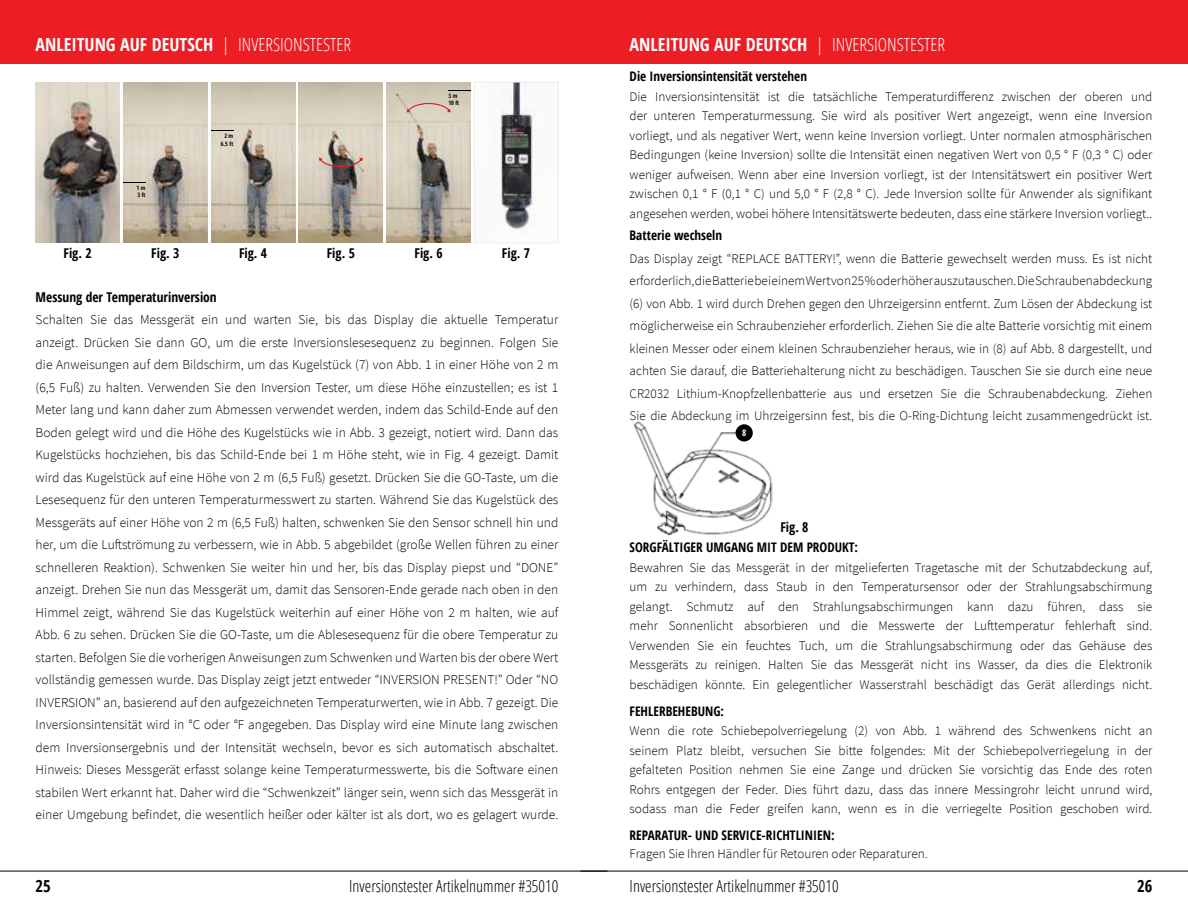
<style>
.page{position:relative;width:1188px;height:918px;background:#fff}
.page>*{position:absolute;margin:0;border:0;box-sizing:border-box;transform-origin:0 0}
.t1{font:700 18px "Open Sans Condensed";color:#fff}
.t2{font:300 condensed 16.5px "Open Sans";color:#000}
.t3{font:700 16.5px "Open Sans Condensed";color:#000}
.t4{font:300 13.5px/22.5px "Source Sans Pro";color:#000;text-align:justify}
.t5{font:700 13.5px "Open Sans Condensed";color:#000}
.t6{font:300 13.2px/19.5px "Source Sans Pro";color:#000;text-align:justify}
.t7{font:700 13.2px "Open Sans Condensed";color:#000}
.t8{font:700 9px "Open Sans Condensed";color:#fff}
.t9{font:700 6px/7.2px "Open Sans Condensed";color:#000}
.s1{font-family:"Open Sans";font-weight:300;font-stretch:condensed}
</style>
<div class="page">
<div style="left:0;top:0;width:608px;height:63px;background:#ed1d24"></div>
<hr style="left:0;top:871px;width:608px;height:1px;background:#000">
<img style="left:36px;top:82px;width:84px;height:161px">
<img style="left:123px;top:82px;width:84px;height:161px">
<img style="left:211px;top:82px;width:84px;height:161px">
<img style="left:299px;top:82px;width:84px;height:161px">
<img style="left:387px;top:82px;width:84px;height:161px">
<img style="left:494px;top:84px;width:43px;height:146px">
<div style="left:474px;top:82px;width:85px;height:161px;border:1px solid #ededee"></div>
<svg style="left:211px;top:131px;width:22px;height:1px"></svg>
<svg style="left:448px;top:90px;width:23px;height:1px"></svg>
<svg style="left:123px;top:183px;width:23px;height:1px"></svg>
<svg style="left:319px;top:158px;width:44px;height:9px"></svg>
<svg style="left:407px;top:103px;width:44px;height:10px"></svg>
<img style="left:633px;top:421px;width:140px;height:115px">
<div style="left:736px;top:424px;width:17px;height:18px;background:#000;border-radius:50%"></div>
<div style="left:580px;top:0;width:608px;height:63px;background:#ed1d24"></div>
<hr style="left:580px;top:871px;width:608px;height:1px;background:#000">
<h1 class="t1" style="left:36px;top:32px;width:317px">ANLEITUNG AUF DEUTSCH <span class="s1">| INVERSIONSTESTER</span></h1>
<p class="t9" style="left:137px;top:184px;width:10px">1 m<br>3 ft</p>
<p class="t9" style="left:221px;top:132px;width:14px;text-align:center">2 m<br>6.5 ft</p>
<p class="t9" style="left:448px;top:92px;width:12px">3 m<br>10 ft</p>
<p class="t5" style="left:64px;top:243px;width:30px">Fig. 2</p>
<p class="t5" style="left:151px;top:243px;width:30px">Fig. 3</p>
<p class="t5" style="left:239px;top:243px;width:30px">Fig. 4</p>
<p class="t5" style="left:327px;top:243px;width:30px">Fig. 5</p>
<p class="t5" style="left:415px;top:243px;width:30px">Fig. 6</p>
<p class="t5" style="left:502px;top:243px;width:30px">Fig. 7</p>
<p class="t5" style="left:36px;top:288px;width:183px">Messung der Temperaturinversion</p>
<p class="t4" style="left:36px;top:309px;width:524px">Schalten Sie das Messgerät ein und warten Sie, bis das Display die aktuelle Temperatur anzeigt. Drücken Sie dann GO, um die erste Inversionslesesequenz zu beginnen. Folgen Sie die Anweisungen auf dem Bildschirm, um das Kugelstück (7) von Abb. 1 in einer Höhe von 2 m (6,5 Fuß) zu halten. Verwenden Sie den Inversion Tester, um diese Höhe einzustellen; es ist 1<br>Meter lang und kann daher zum Abmessen verwendet werden, indem das Schild-Ende auf den Boden gelegt wird und die Höhe des Kugelstücks wie in Abb. 3 gezeigt, notiert wird. Dann das Kugelstücks hochziehen, bis das Schild-Ende bei 1 m Höhe steht, wie in Fig. 4 gezeigt. Damit wird das Kugelstück auf eine Höhe von 2 m (6,5 Fuß) gesetzt. Drücken Sie die GO-Taste, um die Lesesequenz für den unteren Temperaturmesswert zu starten. Während Sie das Kugelstück des Messgeräts auf einer Höhe von 2 m (6,5 Fuß) halten, schwenken Sie den Sensor schnell hin und her, um die Luftströmung zu verbessern, wie in Abb. 5 abgebildet (große Wellen führen zu einer schnelleren Reaktion). Schwenken Sie weiter hin und her, bis das Display piepst und “DONE” anzeigt. Drehen Sie nun das Messgerät um, damit das Sensoren-Ende gerade nach oben in den Himmel zeigt, während Sie das Kugelstück weiterhin auf einer Höhe von 2 m halten, wie auf Abb. 6 zu sehen. Drücken Sie die GO-Taste, um die Ablesesequenz für die obere Temperatur zu starten. Befolgen Sie die vorherigen Anweisungen zum Schwenken und Warten bis der obere Wert vollständig gemessen wurde. Das Display zeigt jetzt entweder “INVERSION PRESENT!” Oder “NO INVERSION” an, basierend auf den aufgezeichneten Temperaturwerten, wie in Abb. 7 gezeigt. Die Inversionsintensität wird in °C oder °F angegeben. Das Display wird eine Minute lang zwischen dem Inversionsergebnis und der Intensität wechseln, bevor es sich automatisch abschaltet.<br>Hinweis: Dieses Messgerät erfasst solange keine Temperaturmesswerte, bis die Software einen stabilen Wert erkannt hat. Daher wird die “Schwenkzeit” länger sein, wenn sich das Messgerät in einer Umgebung befindet, die wesentlich heißer oder kälter ist als dort, wo es gelagert wurde.</p>
<p class="t3" style="left:36px;top:874px;width:17px">25</p>
<p class="t2" style="left:349px;top:875px;width:211px">Inversionstester Artikelnummer #35010</p>
<h1 class="t1" style="left:630px;top:32px;width:317px">ANLEITUNG AUF DEUTSCH <span class="s1">| INVERSIONSTESTER</span></h1>
<p class="t7" style="left:630px;top:67px;width:179px">Die Inversionsintensität verstehen</p>
<p class="t6" style="left:630px;top:87px;width:524px">Die Inversionsintensität ist die tatsächliche Temperaturdifferenz zwischen der oberen und der unteren Temperaturmessung. Sie wird als positiver Wert angezeigt, wenn eine Inversion vorliegt, und als negativer Wert, wenn keine Inversion vorliegt. Unter normalen atmosphärischen Bedingungen (keine Inversion) sollte die Intensität einen negativen Wert von 0,5 ° F (0,3 ° C) oder weniger aufweisen. Wenn aber eine Inversion vorliegt, ist der Intensitätswert ein positiver Wert zwischen 0,1 ° F (0,1 ° C) und 5,0 ° F (2,8 ° C). Jede Inversion sollte für Anwender als signifikant angesehen werden, wobei höhere Intensitätswerte bedeuten, dass eine stärkere Inversion vorliegt..</p>
<p class="t7" style="left:630px;top:226px;width:94px">Batterie wechseln</p>
<p class="t6" style="left:630px;top:247px;width:524px;line-height:22.5px">Das Display zeigt “REPLACE BATTERY!”, wenn die Batterie gewechselt werden muss. Es ist nicht erforderlich, die Batterie bei einem Wert von 25 % oder höher auszutauschen. Die Schraubenabdeckung (6) von Abb. 1 wird durch Drehen gegen den Uhrzeigersinn entfernt. Zum Lösen der Abdeckung ist möglicherweise ein Schraubenzieher erforderlich. Ziehen Sie die alte Batterie vorsichtig mit einem kleinen Messer oder einem kleinen Schraubenzieher heraus, wie in (8) auf Abb. 8 dargestellt, und achten Sie darauf, die Batteriehalterung nicht zu beschädigen. Tauschen Sie sie durch eine neue CR2032 Lithium-Knopfzellenbatterie aus und ersetzen Sie die Schraubenabdeckung. Ziehen Sie die Abdeckung im Uhrzeigersinn fest, bis die O-Ring-Dichtung leicht zusammengedrückt ist.</p>
<p class="t8" style="left:742px;top:427px;width:6px">8</p>
<p class="t5" style="left:780px;top:518px;width:30px">Fig. 8</p>
<p class="t7" style="left:630px;top:538px;width:230px">SORGFÄLTIGER UMGANG MIT DEM PRODUKT:</p>
<p class="t6" style="left:630px;top:558px;width:524px">Bewahren Sie das Messgerät in der mitgelieferten Tragetasche mit der Schutzabdeckung auf, um zu verhindern, dass Staub in den Temperatursensor oder der Strahlungsabschirmung gelangt. Schmutz auf den Strahlungsabschirmungen kann dazu führen, dass sie mehr Sonnenlicht absorbieren und die Messwerte der Lufttemperatur fehlerhaft sind.<br>Verwenden Sie ein feuchtes Tuch, um die Strahlungsabschirmung oder das Gehäuse des Messgeräts zu reinigen. Halten Sie das Messgerät nicht ins Wasser, da dies die Elektronik beschädigen könnte. Ein gelegentlicher Wasserstrahl beschädigt das Gerät allerdings nicht.</p>
<p class="t7" style="left:630px;top:702px;width:96px">FEHLERBEHEBUNG:</p>
<p class="t6" style="left:630px;top:721px;width:524px">Wenn die rote Schiebepolverriegelung (2) von Abb. 1 während des Schwenkens nicht an seinem Platz bleibt, versuchen Sie bitte folgendes: Mit der Schiebepolverriegelung in der gefalteten Position nehmen Sie eine Zange und drücken Sie vorsichtig das Ende des roten Rohrs entgegen der Feder. Dies führt dazu, dass das innere Messingrohr leicht unrund wird, sodass man die Feder greifen kann, wenn es in die verriegelte Position geschoben wird.</p>
<p class="t7" style="left:630px;top:826px;width:206px">REPARATUR- UND SERVICE-RICHTLINIEN:</p>
<p class="t6" style="left:630px;top:843px;width:300px">Fragen Sie Ihren Händler für Retouren oder Reparaturen.</p>
<p class="t2" style="left:630px;top:875px;width:211px">Inversionstester Artikelnummer #35010</p>
<p class="t3" style="left:1137px;top:874px;width:17px">26</p>
</div>
